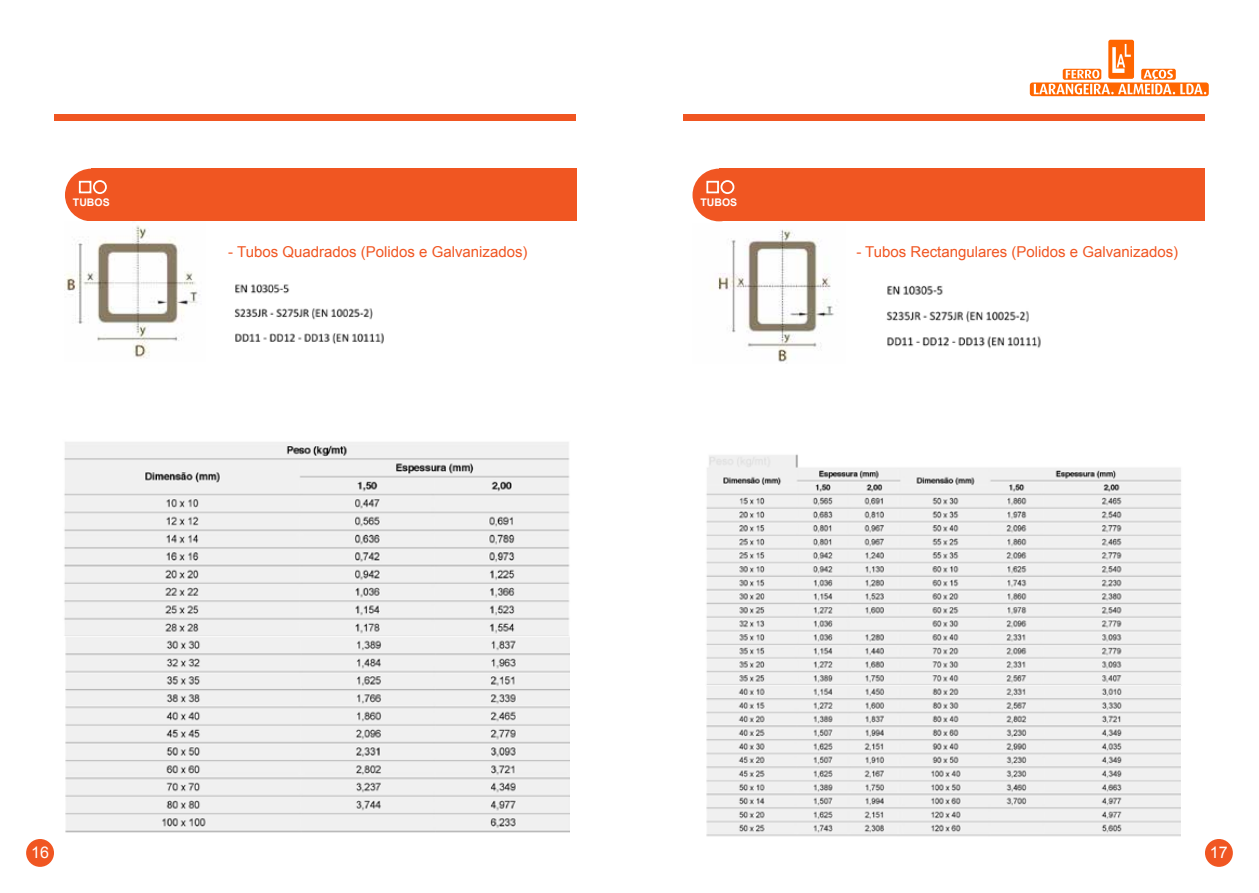
<style>
.page{position:relative;width:1259px;height:893px;background:#fff}
.page>*{position:absolute;margin:0;border:0;box-sizing:border-box;transform-origin:0 0}
.t1{font:16.05px "Arial";color:#fff}
.t2{font:15px "Arial";color:#f05622}
.t3{font:700 10.5px "Arial";color:#fff}
</style>
<div class="page">
<div style="left:1205px;top:839px;width:27px;height:28px;background:#f05622;border-radius:50%"></div>
<div style="left:26px;top:839px;width:28px;height:28px;background:#f05622;border-radius:50%"></div>
<svg style="left:1029px;top:39px;width:180px;height:58px"></svg>
<div style="left:54px;top:114px;width:521px;height:7px;background:#f05622"></div>
<div style="left:683px;top:114px;width:522px;height:7px;background:#f05622"></div>
<img style="left:711px;top:229px;width:125px;height:134px">
<img style="left:65px;top:637px;width:504px;height:196px">
<div style="left:91px;top:169px;width:486px;height:52px;background:#f05622"></div>
<div style="left:65px;top:169px;width:53px;height:52px;background:#f05622;border-radius:50%"></div>
<div style="left:79px;top:181px;width:12px;height:12px;border:2px solid #fff"></div>
<div style="left:93px;top:180px;width:14px;height:14px;border:2px solid #fff;border-radius:50%"></div>
<img style="left:64px;top:442px;width:506px;height:194px">
<img style="left:234px;top:284px;width:150px;height:60px">
<img style="left:66px;top:225px;width:134px;height:134px">
<img style="left:706px;top:454px;width:475px;height:231px">
<img style="left:886px;top:285px;width:155px;height:63px">
<div style="left:719px;top:169px;width:486px;height:52px;background:#f05622"></div>
<div style="left:692px;top:169px;width:53px;height:52px;background:#f05622;border-radius:50%"></div>
<div style="left:706px;top:181px;width:13px;height:12px;border:2px solid #fff"></div>
<div style="left:720px;top:180px;width:14px;height:14px;border:2px solid #fff;border-radius:50%"></div>
<img style="left:706px;top:686px;width:474px;height:151px">
<p class="t3" style="left:73px;top:195px;width:38px">TUBOS</p>
<p class="t2" style="left:228px;top:242px;width:301px">- Tubos Quadrados (Polidos e Galvanizados)</p>
<p class="t3" style="left:700px;top:195px;width:38px">TUBOS</p>
<p class="t2" style="left:856px;top:242px;width:323px">- Tubos Rectangulares (Polidos e Galvanizados)</p>
<p class="t1" style="left:31px;top:842px;width:19px">16</p>
<p class="t1" style="left:1210px;top:842px;width:19px">17</p>
</div>
